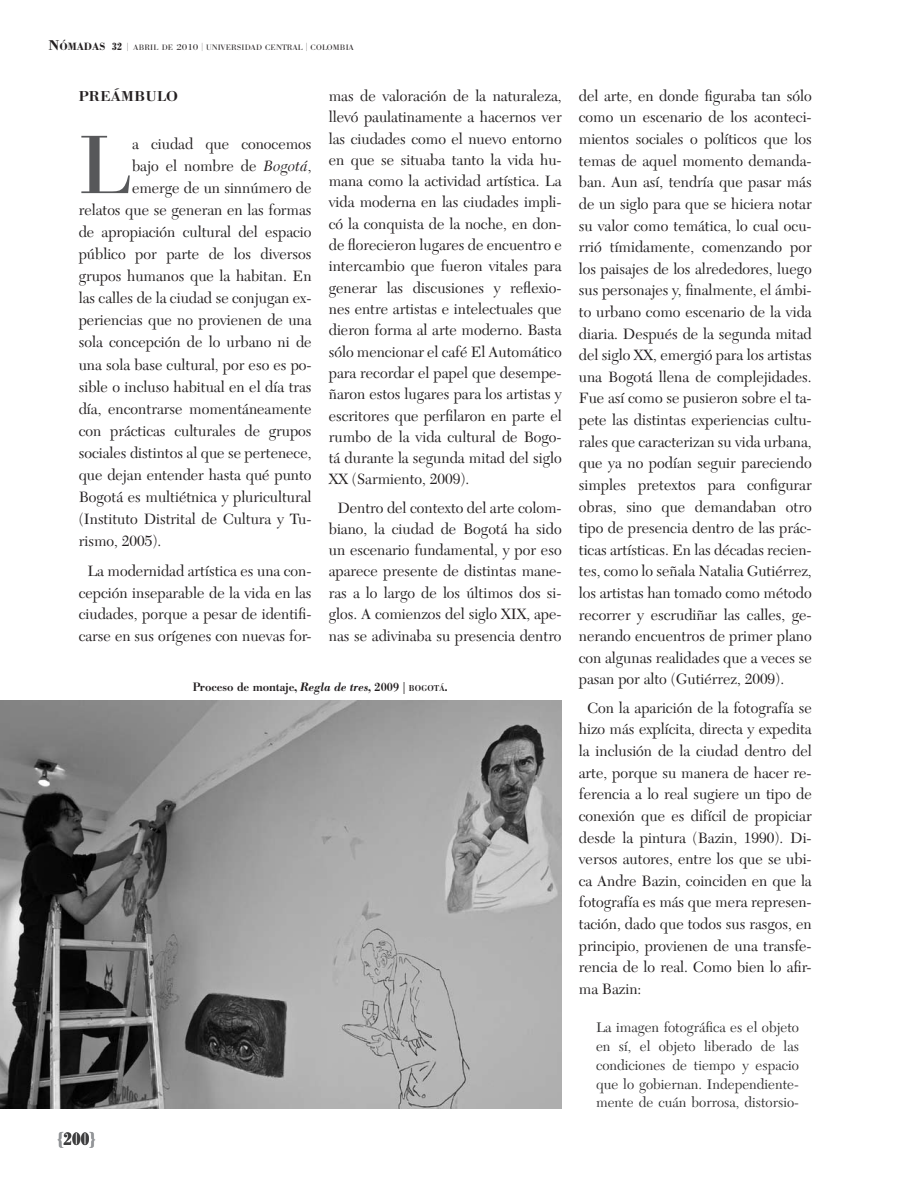
<style>
.page{position:relative;width:915px;height:1191px;background:#fff}
.page>*{position:absolute;margin:0;border:0;box-sizing:border-box;transform-origin:0 0}
.t1{font:81px "Bodoni BE";color:#57585a;scale:1.09 1}
.t2{font:700 condensed 18px "Bodoni BE";color:#3e3e3f}
.t3{font:15.6px/21.6px "New Caledonia";color:#231f20;text-align:justify}
.t4{font:14.55px/18.8px "New Caledonia";color:#333233;text-align:justify}
.t5{font:500 14.1px "Bodoni BE";color:#231f20;scale:1.09 1}
.t6{font:500 12px "Bodoni BE";color:#231f20}
.t7{font:300 7.8px "Bodoni BE";letter-spacing:.02em;color:#231f20;scale:1.09 1}
.s1{font-family:"Bodoni";font-weight:700;font-size:14.7px}
.s2{font-family:"Bodoni";font-weight:700;font-size:10.95px}
.s3{font-weight:700;font-stretch:condensed;font-size:10.5px}
.s4{font-size:8.25px}
.s5{font-size:8.55px}
.s6{font-style:italic}
.s7{font-size:8.4px}
.s8{font-style:inherit}
.s9{color:#939598}
</style>
<div class="page">
<img style="left:0;top:700px;width:561px;height:408px">
<p class="t7" style="left:48px;top:43px;width:282px"><span class="s1">N</span><span class="s2">ÓMADAS</span> <span class="s3">32</span> <span class="s4">|</span> ABRIL DE <span class="s5">2010</span> <span class="s4">|</span> UNIVERSIDAD CENTRAL <span class="s4">|</span> COLOMBIA</p>
<p class="t5" style="left:79px;top:88px;width:51px">Preámbu</p>
<p class="t5" style="left:157px;top:88px;width:17px">lo</p>
<h1 class="t1" style="left:79px;top:119px;width:50px">L</h1>
<p class="t3" style="left:132px;top:133px;width:181px">a ciudad que conocemos</p>
<p class="t3" style="left:132px;top:155px;width:181px">bajo el nombre de <span class="s6">Bogotá</span>,</p>
<p class="t3" style="left:132px;top:177px;width:181px">emerge de un sinnúmero de</p>
<p class="t3" style="left:79px;top:199px;width:234px">relatos que se generan en las formas</p>
<p class="t3" style="left:79px;top:222px;width:234px">de apropiación cultural del espacio</p>
<p class="t3" style="left:79px;top:244px;width:234px">público por parte de los diversos</p>
<p class="t3" style="left:79px;top:266px;width:234px">grupos humanos que la habitan. En</p>
<p class="t3" style="left:79px;top:288px;width:234px">las calles de la ciudad se conjugan ex-</p>
<p class="t3" style="left:79px;top:310px;width:234px">periencias que no provienen de una</p>
<p class="t3" style="left:79px;top:332px;width:234px">sola concepción de lo urbano ni de</p>
<p class="t3" style="left:79px;top:354px;width:234px">una sola base cultural, por eso es po-</p>
<p class="t3" style="left:79px;top:376px;width:234px">sible o incluso habitual en el día tras</p>
<p class="t3" style="left:79px;top:398px;width:234px">día, encontrarse momentáneamente</p>
<p class="t3" style="left:79px;top:420px;width:234px">con prácticas culturales de grupos</p>
<p class="t3" style="left:79px;top:442px;width:234px">sociales distintos al que se pertenece,</p>
<p class="t3" style="left:79px;top:464px;width:234px">que dejan entender hasta qué punto</p>
<p class="t3" style="left:79px;top:486px;width:234px">Bogotá es multiétnica y pluricultural</p>
<p class="t3" style="left:79px;top:508px;width:234px">(Instituto Distrital de Cultura y Tu-</p>
<p class="t3" style="left:79px;top:530px;width:84px">rismo, 2005).</p>
<p class="t3" style="left:79px;top:560px;width:234px;text-align:center">La modernidad artística es una con&shy;cepción inseparable de la vida en las ciudades, porque a pesar de identifi&shy;carse en sus orígenes con nuevas for-</p>
<p class="t3" style="left:329px;top:86px;width:234px">mas de valoración de la naturaleza, llevó paulatinamente a hacernos ver las ciudades como el nuevo entorno en que se situaba tanto la vida hu&shy;mana como la actividad artística. La vida moderna en las ciudades impli&shy;có la conquista de la noche, en don&shy;de florecieron lugares de encuentro e intercambio que fueron vitales para generar las discusiones y reflexio&shy;nes entre artistas e intelectuales que dieron forma al arte moderno. Basta sólo mencionar el café El Automático para recordar el papel que desempe&shy;ñaron estos lugares para los artistas y escritores que perfilaron en parte el rumbo de la vida cultural de Bogo&shy;tá durante la segunda mitad del siglo XX (Sarmiento, 2009).</p>
<p class="t3" style="left:329px;top:497px;width:234px;text-align:center">Dentro del contexto del arte colom&shy;biano, la ciudad de Bogotá ha sido un escenario fundamental, y por eso aparece presente de distintas mane&shy;ras a lo largo de los últimos dos si&shy;glos. A comienzos del siglo XIX, ape&shy;nas se adivinaba su presencia dentro</p>
<p class="t6" style="left:193px;top:679px;width:256px">Proceso de montaje, <span class="s6">Regla de tres,</span> 2009 | <span class="s7">bogotá</span><span class="s8">.</span></p>
<p class="t2" style="left:57px;top:1128px;width:40px"><span class="s9">{</span>200<span class="s9">}</span></p>
<p class="t3" style="left:578px;top:85px;width:234px">del arte, en donde figuraba tan sólo como un escenario de los aconteci&shy;mientos sociales o políticos que los temas de aquel momento demanda&shy;ban. Aun así, tendría que pasar más de un siglo para que se hiciera notar su valor como temática, lo cual ocu&shy;rrió tímidamente, comenzando por los paisajes de los alrededores, luego sus personajes y, finalmente, el ámbi&shy;to urbano como escenario de la vida diaria. Después de la segunda mitad del siglo XX, emergió para los artistas una Bogotá llena de complejidades.<br>Fue así como se pusieron sobre el ta&shy;pete las distintas experiencias cultu&shy;rales que caracterizan su vida urbana, que ya no podían seguir pareciendo simples pretextos para configurar obras, sino que demandaban otro tipo de presencia dentro de las prác&shy;ticas artísticas. En las décadas recien&shy;tes, como lo señala Natalia Gutiérrez, los artistas han tomado como método recorrer y escrudiñar las calles, ge&shy;nerando encuentros de primer plano con algunas realidades que a veces se pasan por alto (Gutiérrez, 2009).</p>
<p class="t3" style="left:578px;top:697px;width:234px;text-indent:9px">Con la aparición de la fotografía se hizo más explícita, directa y expedita la inclusión de la ciudad dentro del arte, porque su manera de hacer re&shy;ferencia a lo real sugiere un tipo de conexión que es difícil de propiciar desde la pintura (Bazin, 1990). Di&shy;versos autores, entre los que se ubi&shy;ca Andre Bazin, coinciden en que la fotografía es más que mera represen&shy;tación, dado que todos sus rasgos, en principio, provienen de una transfe&shy;rencia de lo real. Como bien lo afir&shy;ma Bazin:</p>
<p class="t4" style="left:596px;top:1018px;width:204px">La imagen fotográfica es el objeto en sí, el objeto liberado de las condiciones de tiempo y espacio que lo gobiernan. Independiente&shy;mente de cuán borrosa, distorsio-</p>
</div>
